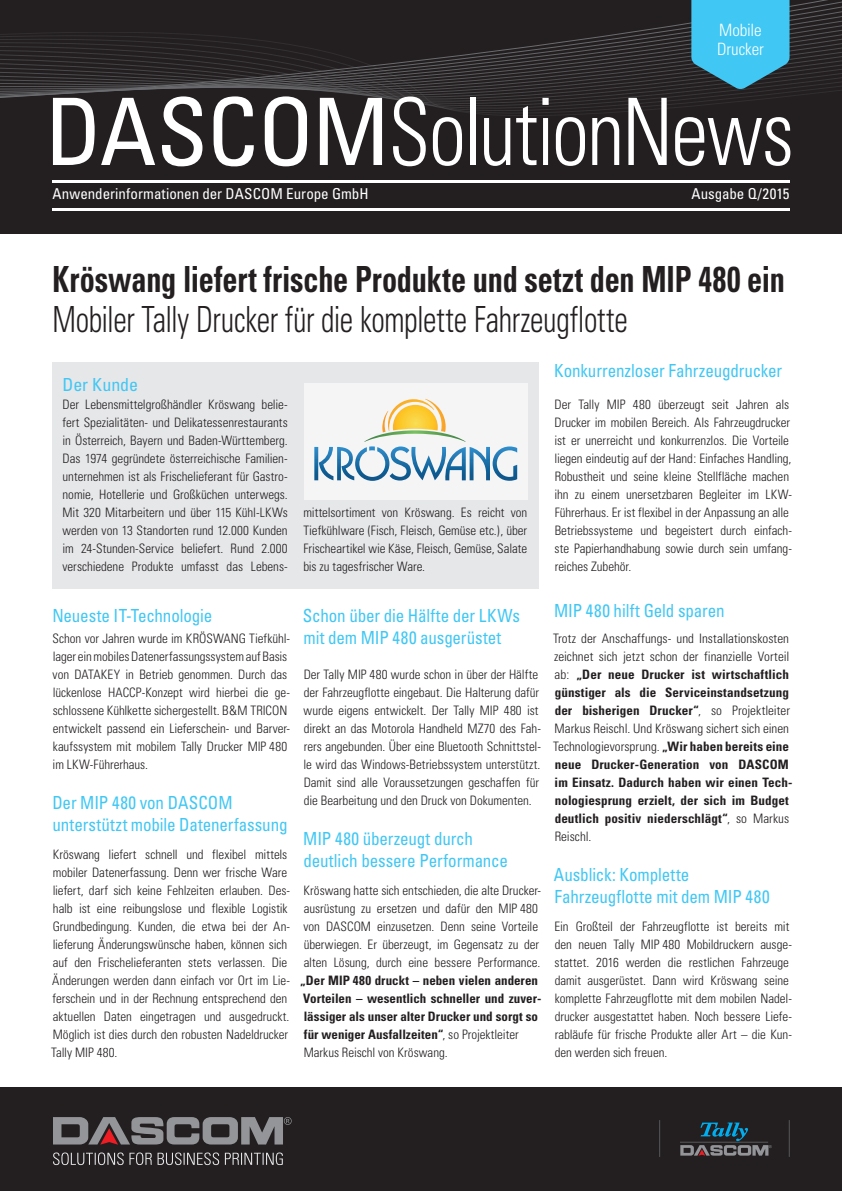
<style>
.page{position:relative;width:842px;height:1191px;background:#fff}
.page>*{position:absolute;margin:0;border:0;box-sizing:border-box;transform-origin:0 0}
.t1{font:300 condensed 93px "Univers LT Std";letter-spacing:-.02em;color:#fff;scale:.9 1}
.t2{font:700 condensed 36px "Univers";letter-spacing:-.005em;color:#231f20;scale:.84 1}
.t3{font:300 condensed 36px "Univers";letter-spacing:-.015em;color:#231f20;scale:.84 1}
.t4{font:condensed 18px/22px "Univers";letter-spacing:-.01em;color:#40c7f4;scale:.95 1}
.t5{font:condensed 18px "Univers LT Std";letter-spacing:-.005em;color:#40c7f4}
.t6{font:300 condensed 17px/18.7px "Univers LT Std";letter-spacing:-.01em;color:#fff}
.t7{font:condensed 15px "Univers LT Std";color:#fff}
.t8{font:300 condensed 13px/18px "Univers";letter-spacing:-.005em;color:#231f20}
.t9{font:700 condensed 13px/18px "Univers";letter-spacing:.005em;color:#231f20}
.s1{font-weight:400}
.s2{font-weight:300}
</style>
<div class="page">
<div style="left:0;top:0;width:842px;height:234px;background:#231f20"></div>
<svg style="left:0;top:32px;width:842px;height:84px"></svg>
<div style="left:0;top:1087px;width:842px;height:104px;background:#231f20"></div>
<hr style="left:52px;top:180px;width:737px;height:2px;background:#fff">
<hr style="left:52px;top:208px;width:737px;height:2px;background:#fff">
<svg style="left:53px;top:1117px;width:239px;height:27px"></svg>
<svg style="left:53px;top:1152px;width:230px;height:13px"></svg>
<hr style="left:659px;top:1120px;width:1px;height:36px;background:#57585a">
<hr style="left:789px;top:1120px;width:1px;height:36px;background:#57585a">
<svg style="left:680px;top:1122px;width:92px;height:33px"></svg>
<svg style="left:691px;top:0;width:98px;height:89px;background:#3caed5"></svg>
<div style="left:52px;top:362px;width:487px;height:227px;background:#e6e7e9"></div>
<div style="left:304px;top:383px;width:223px;height:116px;background:#f5f5f6"></div>
<svg style="left:314px;top:399px;width:203px;height:82px"></svg>
<h3 class="t6" style="left:717px;top:21px;width:48px">Mobile<br>Drucker</h3>
<h1 class="t1" style="left:45px;top:76px;width:834px"><span class="s1">DASCOM</span>SolutionNews</h1>
<p class="t7" style="left:52px;top:185px;width:318px">Anwenderinformationen der DASCOM Europe GmbH</p>
<p class="t7" style="left:691px;top:185px;width:100px">Ausgabe Q/2015</p>
<h2 class="t2" style="left:52px;top:257px;width:873px">Kröswang liefert frische Produkte und setzt den MIP 480 ein</h2>
<h2 class="t3" style="left:52px;top:297px;width:687px">Mobiler Tally Drucker für die komplette Fahrzeugflotte</h2>
<h3 class="t5" style="left:63px;top:373px;width:77px">Der Kunde</h3>
<p class="t8" style="left:63px;top:395px;width:227px;text-align:justify">Der Lebensmittelgroßhändler Kröswang belie&shy;fert Spezialitäten- und Delikatessenrestaurants in Österreich, Bayern und Baden-Württemberg.<br>Das 1974 gegründete österreichische Familien&shy;unternehmen ist als Frischelieferant für Gastro&shy;nomie, Hotellerie und Großküchen unterwegs.<br>Mit 320 Mitarbeitern und über 115 Kühl-LKWs werden von 13 Standorten rund 12.000 Kunden im 24-Stunden-Service beliefert. Rund 2.000 verschiedene Produkte umfasst das Lebens-</p>
<p class="t8" style="left:303px;top:504px;width:225px;text-align:justify">mittelsortiment von Kröswang. Es reicht von Tiefkühlware (Fisch, Fleisch, Gemüse etc.), über Frischeartikel wie Käse, Fleisch, Gemüse, Salate bis zu tagesfrischer Ware.</p>
<h3 class="t4" style="left:52px;top:604px;width:170px">Neueste IT-Technologie</h3>
<p class="t8" style="left:53px;top:629px;width:239px">Schon vor Jahren wurde im KRÖSWANG Tiefkühl&shy;lager ein mobiles Datenerfassungssystem auf Basis von DATAKEY in Betrieb genommen. Durch das lückenlose HACCP-Konzept wird hierbei die ge&shy;schlossene Kühlkette sichergestellt. B&amp;M TRICON entwickelt passend ein Lieferschein- und Barver&shy;kaufssystem mit mobilem Tally Drucker MIP 480 im LKW-Führerhaus.</p>
<h3 class="t4" style="left:52px;top:791px;width:249px">Der MIP 480 von DASCOM unterstützt mobile Datenerfassung</h3>
<p class="t8" style="left:51px;top:845px;width:240px">Kröswang liefert schnell und flexibel mittels mobiler Datenerfassung. Denn wer frische Ware liefert, darf sich keine Fehlzeiten erlauben. Des&shy;halb ist eine reibungslose und flexible Logistik Grundbedingung. Kunden, die etwa bei der An&shy;lieferung Änderungswünsche haben, können sich auf den Frischelieferanten stets verlassen. Die Änderungen werden dann einfach vor Ort im Lie&shy;ferschein und in der Rechnung entsprechend den aktuellen Daten eingetragen und ausgedruckt.<br>Möglich ist dies durch den robusten Nadeldrucker Tally MIP 480.</p>
<h3 class="t4" style="left:303px;top:604px;width:230px">Schon über die Hälfte der LKWs mit dem MIP 480 ausgerüstet</h3>
<p class="t8" style="left:303px;top:665px;width:239px">Der Tally MIP 480 wurde schon in über der Hälfte der Fahrzeugflotte eingebaut. Die Halterung dafür wurde eigens entwickelt. Der Tally MIP 480 ist direkt an das Motorola Handheld MZ70 des Fah&shy;rers angebunden. Über eine Bluetooth Schnittstel&shy;le wird das Windows-Betriebssystem unterstützt.<br>Damit sind alle Voraussetzungen geschaffen für die Bearbeitung und den Druck von Dokumenten.</p>
<h3 class="t4" style="left:303px;top:827px;width:217px">MIP 480 überzeugt durch deutlich bessere Performance</h3>
<p class="t8" style="left:303px;top:881px;width:239px">Kröswang hatte sich entschieden, die alte Drucker&shy;ausrüstung zu ersetzen und dafür den MIP 480 von DASCOM einzusetzen. Denn seine Vorteile überwiegen. Er überzeugt, im Gegensatz zu der alten Lösung, durch eine bessere Performance.</p>
<p class="t9" style="left:300px;top:971px;width:243px">„Der MIP 480 druckt – neben vielen anderen Vorteilen – wesentlich schneller und zuver&shy;lässiger als unser alter Drucker und sorgt so für weniger Ausfallzeiten“<span class="s2">, so Projektleiter Markus Reischl von Kröswang.</span></p>
<h3 class="t4" style="left:554px;top:359px;width:241px">Konkurrenzloser Fahrzeugdrucker</h3>
<p class="t8" style="left:554px;top:395px;width:239px">Der Tally MIP 480 überzeugt seit Jahren als Drucker im mobilen Bereich. Als Fahrzeugdrucker ist er unerreicht und konkurrenzlos. Die Vorteile liegen eindeutig auf der Hand: Einfaches Handling, Robustheit und seine kleine Stellfläche machen ihn zu einem unersetzbaren Begleiter im LKW-Führerhaus. Er ist flexibel in der Anpassung an alle Betriebssysteme und begeistert durch einfach&shy;ste Papierhandhabung sowie durch sein umfang&shy;reiches Zubehör.</p>
<h3 class="t4" style="left:554px;top:600px;width:181px">MIP 480 hilft Geld sparen</h3>
<p class="t9" style="left:553px;top:629px;width:241px"><span class="s2">Trotz der Anschaffungs- und Installationskosten zeichnet sich jetzt schon der finanzielle Vorteil ab:</span> „Der neue Drucker ist wirtschaftlich günstiger als die Serviceinstandsetzung der bisherigen Drucker“<span class="s2">, so Projektleiter Markus Reischl. Und Kröswang sichert sich einen Technologievorsprung.</span> „Wir haben bereits eine neue Drucker-Generation von DASCOM im Einsatz. Dadurch haben wir einen Tech&shy;nologiesprung erzielt, der sich im Budget deutlich positiv niederschlägt“<span class="s2">, so Markus Reischl.</span></p>
<h3 class="t4" style="left:554px;top:863px;width:228px">Ausblick: Komplette<br>Fahrzeugflotte mit dem MIP 480</h3>
<p class="t8" style="left:555px;top:917px;width:239px">Ein Großteil der Fahrzeugflotte ist bereits mit den neuen Tally MIP 480 Mobildruckern ausge&shy;stattet. 2016 werden die restlichen Fahrzeuge damit ausgerüstet. Dann wird Kröswang seine komplette Fahrzeugflotte mit dem mobilen Nadel&shy;drucker ausgestattet haben. Noch bessere Liefe&shy;rabläufe für frische Produkte aller Art – die Kun&shy;den werden sich freuen.</p>
</div>
